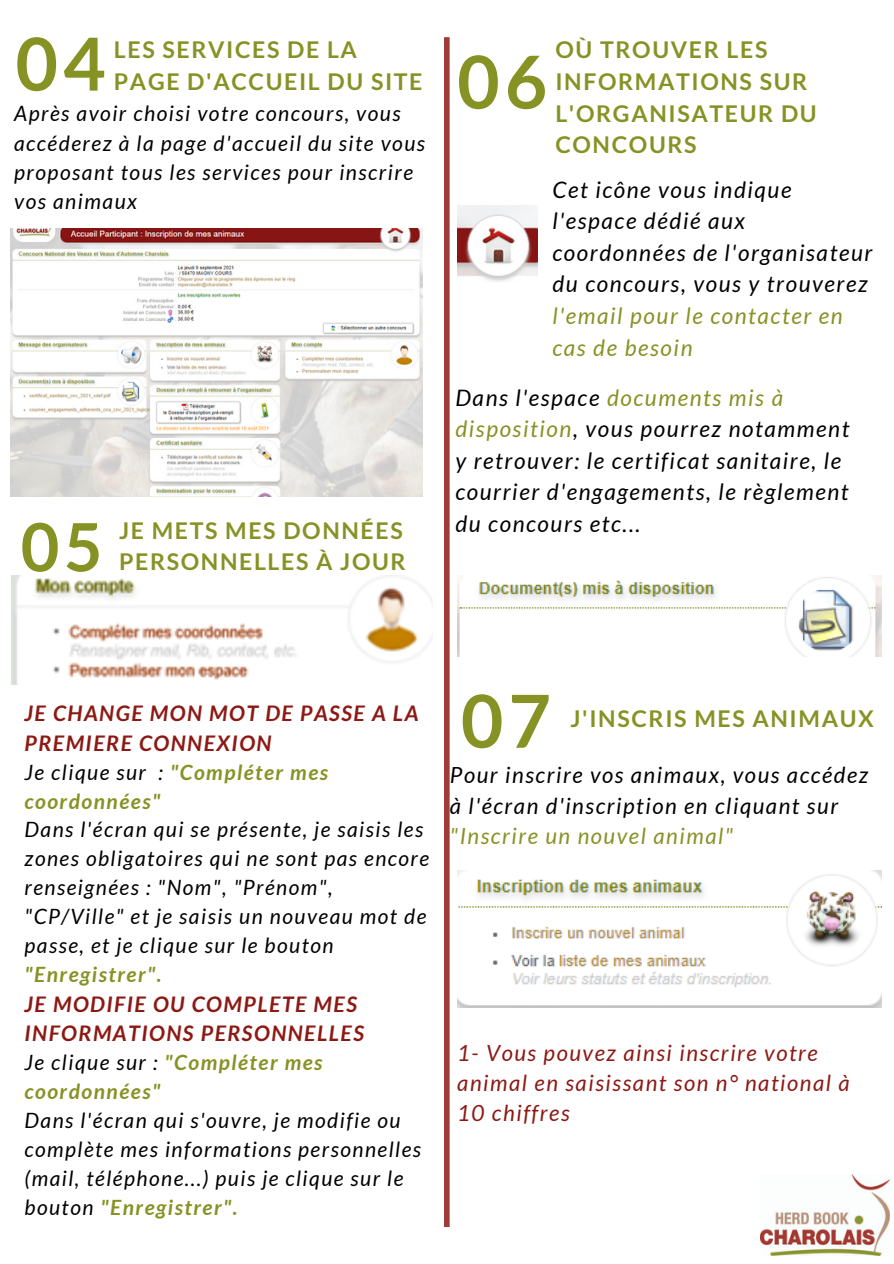
<style>
.page{position:relative;width:894px;height:1264px;background:#fff}
.page>*{position:absolute;margin:0;border:0;box-sizing:border-box;transform-origin:0 0}
.t1{font:700 73.05px "Lato";color:#879224}
.t2{font:700 66.6px "Lato";color:#879224}
.t3{font:700 23.1px/31.5px "Lato";letter-spacing:.07em;color:#879224}
.t4{font:italic 22.65px/31.5px "Lato";letter-spacing:.07em;color:#000}
.t5{font:italic 22.2px/30.3px "Lato";letter-spacing:.07em;color:#000}
.t6{font:italic 22.2px/30.3px "Lato";letter-spacing:.07em;color:#8c1914}
.t7{font:italic 700 21.45px/29.8px "Lato";letter-spacing:.07em;color:#8c1914}
.t8{font:italic 21.15px/29.2px "Lato";letter-spacing:.07em;color:#000}
.t9{font:italic 21px/28.8px "Lato";letter-spacing:.07em;color:#000}
.t10{font:italic 700 21px/28.8px "Lato";letter-spacing:.07em;color:#879224}
.s1{color:#879224}
.s2{font-weight:400;color:#000}
.s3{font-weight:700;color:#879224}
</style>
<div class="page">
<img style="left:760px;top:1174px;width:128px;height:81px">
<div style="left:444px;top:37px;width:5px;height:1189px;background:#9e3d37"></div>
<img style="left:10px;top:228px;width:412px;height:268px">
<img style="left:11px;top:576px;width:421px;height:109px">
<img style="left:457px;top:205px;width:80px;height:77px">
<img style="left:457px;top:576px;width:424px;height:81px">
<img style="left:457px;top:871px;width:424px;height:136px">
<p class="t1" style="left:16px;top:18px;width:91px">04</p>
<p class="t3" style="left:114px;top:34px;width:310px">LES SERVICES DE LA<br>PAGE D'ACCUEIL DU SITE</p>
<p class="t8" style="left:14px;top:99px;width:412px">Après avoir choisi votre concours, vous accéderez à la page d'accueil du site vous proposant tous les services pour inscrire vos animaux</p>
<p class="t2" style="left:21px;top:505px;width:83px">05</p>
<p class="t3" style="left:119px;top:514px;width:288px">JE METS MES DONNÉES<br>PERSONNELLES À JOUR</p>
<p class="t3" style="left:555px;top:34px;width:263px">OÙ TROUVER LES<br>INFORMATIONS SUR<br>L'ORGANISATEUR DU<br>CONCOURS</p>
<h1 class="t4" style="left:552px;top:173px;width:321px">Cet icône vous indique l'espace dédié aux coordonnées de l'organisateur du concours, vous y trouverez <span class="s1">l'email pour le contacter en cas de besoin</span></h1>
<p class="t4" style="left:455px;top:381px;width:395px">Dans l'espace <span class="s1">documents mis à disposition</span>, vous pourrez notamment y retrouver: le certificat sanitaire, le courrier d'engagements, le règlement du concours etc...</p>
<p class="t1" style="left:457px;top:36px;width:91px">06</p>
<p class="t7" style="left:24px;top:697px;width:395px">JE CHANGE MON MOT DE PASSE A LA<br>PREMIERE CONNEXION</p>
<p class="t10" style="left:24px;top:757px;width:305px"><span class="s2">Je clique sur :</span> "Compléter mes coordonnées"</p>
<h1 class="t9" style="left:24px;top:815px;width:406px">Dans l'écran qui se présente, je saisis les zones obligatoires qui ne sont pas encore renseignées : "Nom", "Prénom", "CP/Ville" et je saisis un nouveau mot de passe, et je clique sur le bouton <span class="s3">"Enregistrer".</span></h1>
<p class="t7" style="left:24px;top:988px;width:341px">JE MODIFIE OU COMPLETE MES<br>INFORMATIONS PERSONNELLES</p>
<p class="t10" style="left:24px;top:1047px;width:299px"><span class="s2">Je clique sur :</span> "Compléter mes coordonnées"</p>
<p class="t9" style="left:24px;top:1105px;width:398px">Dans l'écran qui s'ouvre, je modifie ou complète mes informations personnelles (mail, téléphone...) puis je clique sur le bouton <span class="s3">"Enregistrer".</span></p>
<p class="t1" style="left:461px;top:675px;width:91px">07</p>
<p class="t3" style="left:570px;top:702px;width:305px">J'INSCRIS MES ANIMAUX</p>
<p class="t5" style="left:450px;top:759px;width:420px">Pour inscrire vos animaux, vous accédez à l'écran d'inscription en cliquant sur <span class="s1">"Inscrire un nouvel animal"</span></p>
<p class="t6" style="left:457px;top:1036px;width:394px">1- Vous pouvez ainsi inscrire votre animal en saisissant son n° national à<br>10 chiffres</p>
</div>
